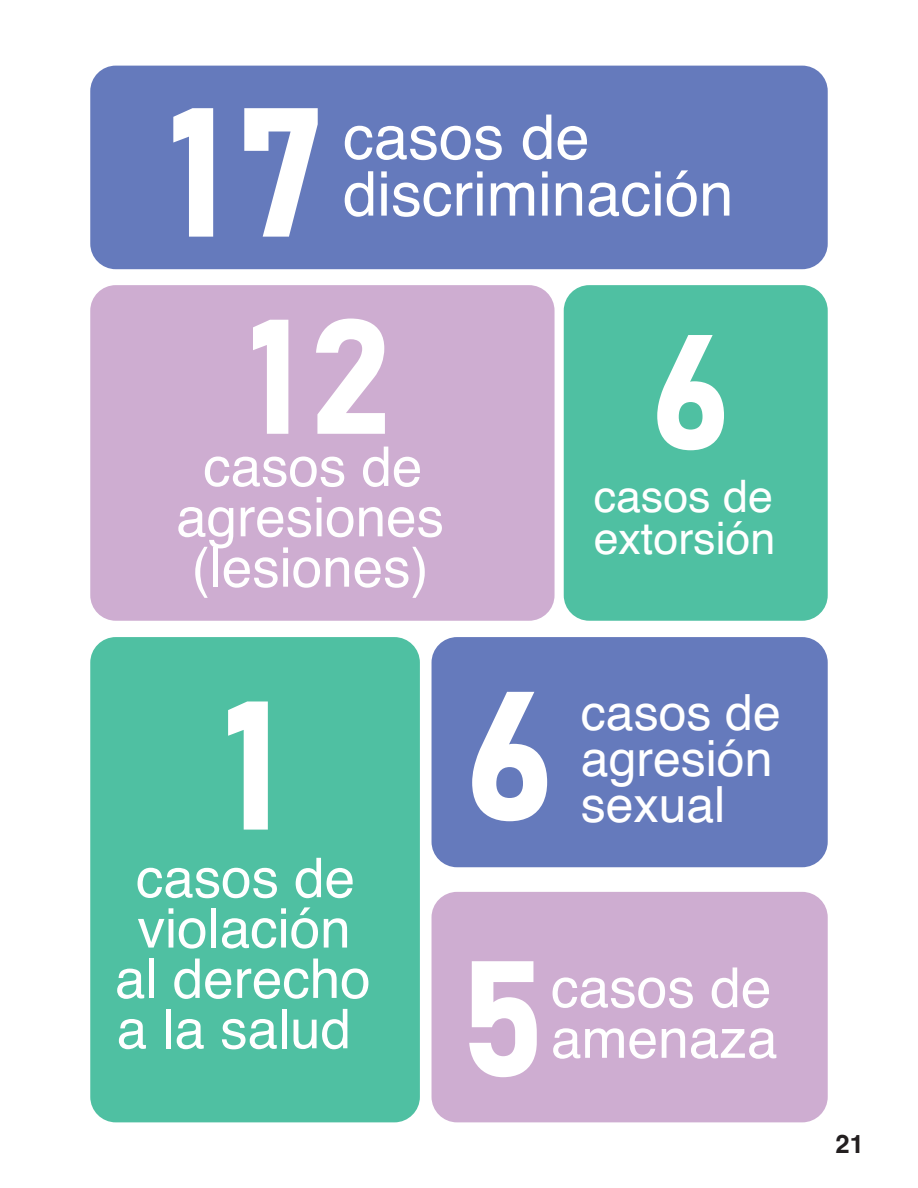
<style>
.page{position:relative;width:918px;height:1188px;background:#fff}
.page>*{position:absolute;margin:0;border:0;box-sizing:border-box;transform-origin:0 0}
.t1{font:61.65px/56.7px "Helvetica";color:#fff}
.t2{font:55.05px/50.7px "Helvetica";color:#fff}
.t3{font:54.75px/50.4px "Helvetica";color:#fff;text-align:center}
.t4{font:49.95px/45.9px "Helvetica";color:#fff}
.t5{font:44.85px/41.2px "Helvetica";color:#fff}
.t6{font:700 25.5px "Helvetica";color:#231f20}
</style>
<div class="page">
<div style="left:90px;top:637px;width:330px;height:485px;background:#4fc0a2;border-radius:26px"></div>
<div style="left:432px;top:892px;width:396px;height:230px;background:#ceadd1;border-radius:26px"></div>
<div style="left:564px;top:285px;width:264px;height:336px;background:#4fc0a2;border-radius:26px"></div>
<div style="left:90px;top:285px;width:465px;height:336px;background:#ceadd1;border-radius:26px"></div>
<div style="left:432px;top:637px;width:396px;height:230px;background:#657abc;border-radius:26px"></div>
<div style="left:90px;top:66px;width:738px;height:203px;background:#657abc;border-radius:26px"></div>
<svg style="left:173px;top:108px;width:40px;height:129px"></svg>
<svg style="left:244px;top:108px;width:74px;height:129px"></svg>
<svg style="left:253px;top:320px;width:35px;height:114px"></svg>
<svg style="left:316px;top:319px;width:69px;height:115px"></svg>
<svg style="left:657px;top:335px;width:67px;height:115px"></svg>
<svg style="left:472px;top:692px;width:75px;height:129px"></svg>
<svg style="left:228px;top:701px;width:40px;height:129px"></svg>
<svg style="left:469px;top:961px;width:68px;height:116px"></svg>
<p class="t1" style="left:343px;top:111px;width:392px">casos de discriminación</p>
<p class="t3" style="left:176px;top:443px;width:269px">casos de agresiones (lesiones)</p>
<p class="t3" style="left:115px;top:854px;width:257px">casos de violación al derecho a la salud</p>
<p class="t5" style="left:594px;top:477px;width:183px">casos de extorsión</p>
<p class="t4" style="left:581px;top:692px;width:201px">casos de agresión sexual</p>
<p class="t2" style="left:551px;top:964px;width:228px">casos de amenaza</p>
<p class="t6" style="left:836px;top:1129px;width:30px">21</p>
</div>
